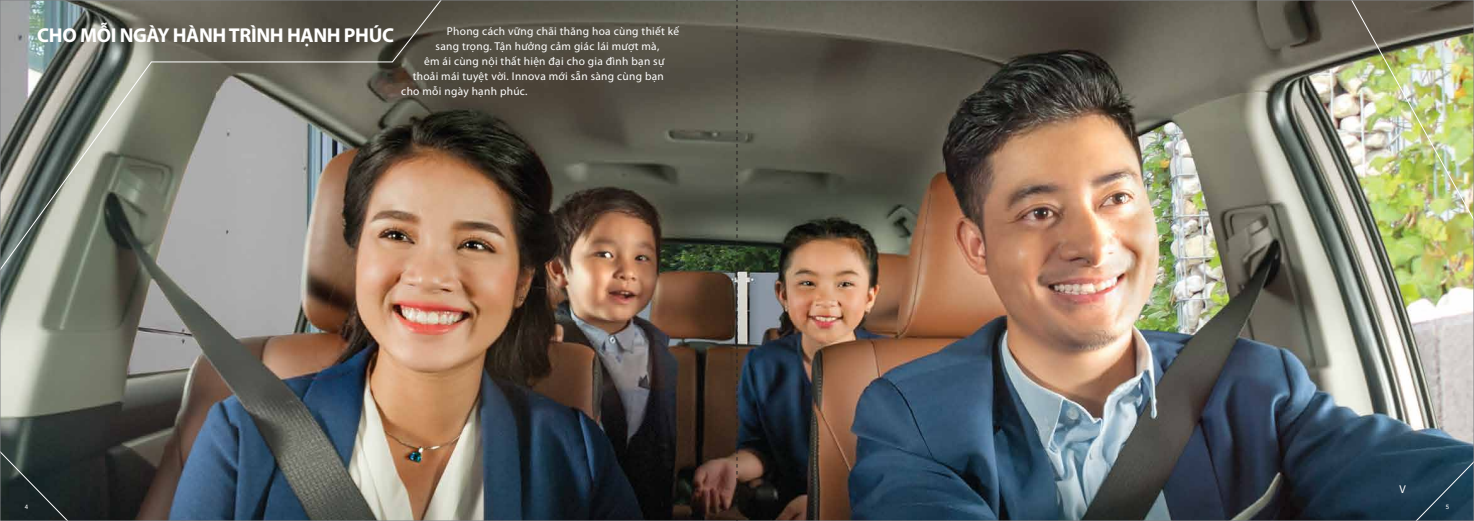
<style>
.page{position:relative;width:1474px;height:521px;background:#fff}
.page>*{position:absolute;margin:0;border:0;box-sizing:border-box;transform-origin:0 0}
.t1{font:700 20.12px "Myriad Pro";letter-spacing:-.02em;color:#fff}
.t2{font:11.38px "Myriad Pro";letter-spacing:.025em;color:#fff}
.t3{font:500 6.12px "Avenir";color:#fff}
</style>
<div class="page">
<img style="left:0;top:0;width:1473px;height:521px">
<svg style="left:736px;top:0;width:1px;height:521px"></svg>
<h1 class="t1" style="left:37px;top:22px;width:358px">CHO MỖI NGÀY HÀNH TRÌNH HẠNH PHÚC</h1>
<p class="t2" style="left:447px;top:25px;width:234px">Phong cách vững chãi thăng hoa cùng thiết kế</p>
<p class="t2" style="left:435px;top:39px;width:225px">sang trọng. Tận hưởng cảm giác lái mượt mà,</p>
<p class="t2" style="left:424px;top:54px;width:242px">êm ái cùng nội thất hiện đại cho gia đình bạn sự</p>
<p class="t2" style="left:413px;top:69px;width:253px">thoải mái tuyệt vời. Innova mới sẵn sàng cùng bạn</p>
<p class="t2" style="left:401px;top:84px;width:128px">cho mỗi ngày hạnh phúc.</p>
<p class="t3" style="left:25px;top:502px;width:5px">4</p>
<p class="t2" style="left:1399px;top:482px;width:8px">V</p>
<p class="t3" style="left:1445px;top:502px;width:5px">5</p>
</div>
